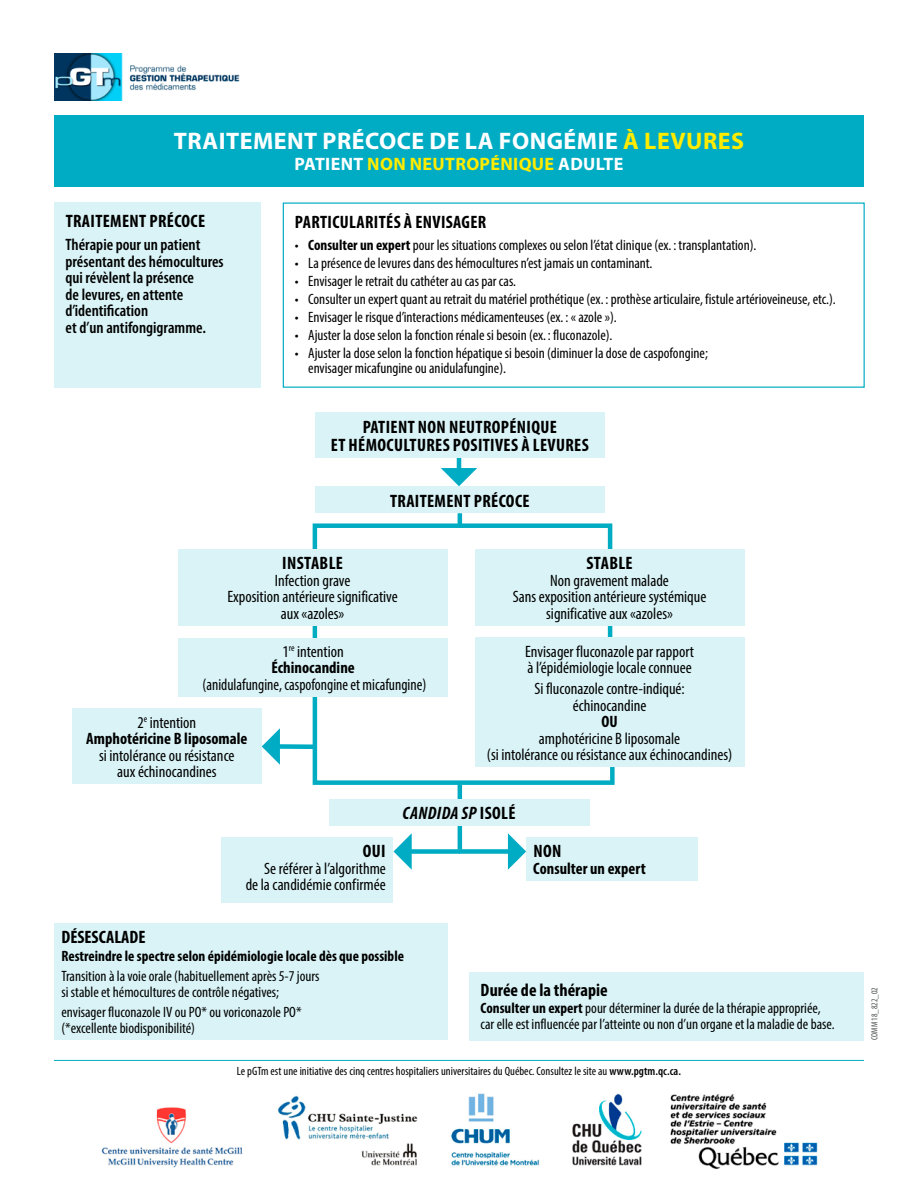
<style>
.page{position:relative;width:918px;height:1188px;background:#fff}
.page>*{position:absolute;margin:0;border:0;box-sizing:border-box;transform-origin:0 0}
.t1{font:700 24px "Myriad Pro";letter-spacing:.02em;color:#fff}
.t2{font:700 condensed 18px/18px "Myriad Pro";letter-spacing:.02em;color:#000;text-align:center}
.t3{font:700 18px "Myriad Pro";letter-spacing:.02em;color:#ffec00}
.t4{font:700 condensed 18px "Myriad Pro";color:#000}
.t5{font:italic 700 condensed 18px "Myriad Pro";letter-spacing:.02em;color:#000}
.t6{font:condensed 16.5px/16.5px "Myriad Pro";color:#000;text-align:center}
.t7{font:600 condensed 16.5px/16.5px "Myriad Pro";color:#000}
.t8{font:700 condensed 16.5px/16.5px "Myriad Pro";color:#000;text-align:center}
.t9{font:condensed 16.5px "Myriad Pro";color:#000;scale:.94 1}
.t10{font:condensed 15px/16.5px "Myriad Pro";color:#000}
.t11{font:700 condensed 15px "Myriad Pro";color:#000}
.t12{font:condensed 12px "Myriad Pro";letter-spacing:.005em;color:#000}
.t13{font:condensed 9px "Myriad Pro";color:#4d5350}
.s1{color:#ffec00}
.s2{color:#fff}
.s3{font-weight:700}
.s4{font-weight:400}
.s5{font-style:normal}
.s6{font-weight:600}
</style>
<div class="page">
<img style="left:101px;top:1093px;width:717px;height:77px">
<hr style="left:54px;top:1060px;width:810px;height:1px;background:#00acc3">
<div style="left:55px;top:202px;width:206px;height:186px;background:#d9f3f6"></div>
<div style="left:55px;top:923px;width:393px;height:117px;background:#d9f3f6"></div>
<div style="left:470px;top:972px;width:394px;height:68px;background:#d9f3f6"></div>
<div style="left:54px;top:115px;width:810px;height:72px;background:#00acc3"></div>
<svg style="left:310px;top:521px;width:307px;height:266px"></svg>
<div style="left:315px;top:486px;width:290px;height:27px;background:#d9f3f6"></div>
<div style="left:475px;top:549px;width:270px;height:76px;background:#d9f3f6"></div>
<div style="left:178px;top:549px;width:270px;height:76px;background:#d9f3f6"></div>
<div style="left:72px;top:709px;width:189px;height:75px;background:#d9f3f6"></div>
<svg style="left:262px;top:728px;width:53px;height:37px"></svg>
<div style="left:178px;top:638px;width:270px;height:59px;background:#d9f3f6"></div>
<div style="left:475px;top:638px;width:270px;height:129px;background:#d9f3f6"></div>
<img style="left:54px;top:54px;width:186px;height:47px">
<div style="left:221px;top:837px;width:172px;height:66px;background:#d9f3f6"></div>
<div style="left:527px;top:837px;width:171px;height:44px;background:#d9f3f6"></div>
<svg style="left:394px;top:833px;width:132px;height:37px"></svg>
<hr style="left:458px;top:824px;width:4px;height:26px;background:#00acc2">
<hr style="left:458px;top:784px;width:4px;height:25px;background:#00acc2">
<hr style="left:458px;top:513px;width:4px;height:15px;background:#00acc2">
<div style="left:329px;top:799px;width:260px;height:27px;background:#d9f3f6"></div>
<svg style="left:441px;top:457px;width:36px;height:29px"></svg>
<div style="left:315px;top:412px;width:290px;height:45px;background:#d9f3f6"></div>
<h1 class="t1" style="left:174px;top:126px;width:572px">TRAITEMENT PRÉCOCE DE LA FONGÉMIE <span class="s1">À LEVURES</span></h1>
<p class="t3" style="left:295px;top:152px;width:330px"><span class="s2">PATIENT</span> NON NEUTROPÉNIQUE <span class="s2">ADULTE</span></p>
<p class="t2" style="left:66px;top:211px;width:141px">TRAITEMENT PRÉCOCE</p>
<p class="t7" style="left:66px;top:237px;width:160px">Thérapie pour un patient présentant des hémocultures qui révèlent la présence<br>de levures, en attente d’identification<br>et d’un antifongigramme.</p>
<p class="t2" style="left:295px;top:213px;width:193px">PARTICULARITÉS À ENVISAGER</p>
<p class="t10" style="left:295px;top:236px;width:463px">• <span class="s3">Consulter un expert</span> pour les situations complexes ou selon l’état clinique (ex. : transplantation).</p>
<p class="t10" style="left:295px;top:254px;width:359px">• La présence de levures dans des hémocultures n’est jamais un contaminant.</p>
<p class="t10" style="left:295px;top:272px;width:223px">• Envisager le retrait du cathéter au cas par cas.</p>
<p class="t10" style="left:295px;top:290px;width:543px">• Consulter un expert quant au retrait du matériel prothétique (ex. : prothèse articulaire, fistule artérioveineuse, etc.).</p>
<p class="t10" style="left:295px;top:308px;width:324px">• Envisager le risque d’interactions médicamenteuses (ex. : « azole »).</p>
<p class="t10" style="left:295px;top:326px;width:319px">• Ajuster la dose selon la fonction rénale si besoin (ex. : fluconazole).</p>
<p class="t10" style="left:308px;top:345px;width:401px;line-height:15px;text-indent:-14px">• Ajuster la dose selon la fonction hépatique si besoin (diminuer la dose de caspofongine; envisager micafungine ou anidulafungine).</p>
<p class="t2" style="left:331px;top:417px;width:259px">PATIENT NON NEUTROPÉNIQUE<br>ET HÉMOCULTURES POSITIVES À LEVURES</p>
<p class="t2" style="left:390px;top:491px;width:141px">TRAITEMENT PRÉCOCE</p>
<p class="t2" style="left:282px;top:554px;width:62px">INSTABLE</p>
<p class="t6" style="left:227px;top:572px;width:172px">Infection grave<br>Exposition antérieure significative aux «azoles»</p>
<p class="t8" style="left:272px;top:643px;width:85px"><span class="s4">1</span><sup>re</sup> <span class="s4">intention<br></span>Échinocandine</p>
<p class="t9" style="left:203px;top:674px;width:240px">(anidulafungine, caspofongine et micafungine)</p>
<p class="t8" style="left:86px;top:714px;width:163px"><span class="s4">2</span><sup>e</sup> <span class="s4">intention<br></span>Amphotéricine B liposomale</p>
<p class="t6" style="left:99px;top:747px;width:137px">si intolérance ou résistance aux échinocandines</p>
<p class="t2" style="left:587px;top:554px;width:48px">STABLE</p>
<p class="t6" style="left:513px;top:572px;width:195px">Non gravement malade<br>Sans exposition antérieure systémique significative aux «azoles»</p>
<p class="t6" style="left:525px;top:643px;width:170px;text-align:left">Envisager fluconazole par rapport à l’épidémiologie locale connuee</p>
<p class="t6" style="left:534px;top:680px;width:152px">Si fluconazole contre-indiqué: échinocandine</p>
<p class="t8" style="left:602px;top:713px;width:18px">OU</p>
<p class="t6" style="left:487px;top:730px;width:247px">amphotéricine B liposomale<br>(si intolérance ou résistance aux échinocandines)</p>
<p class="t2" style="left:363px;top:842px;width:24px">OUI</p>
<p class="t6" style="left:246px;top:860px;width:142px;text-align:right">Se référer à l’algorithme<br>de la candidémie confirmée</p>
<p class="t5" style="left:403px;top:802px;width:114px">CANDIDA SP <span class="s5">ISOLÉ</span></p>
<p class="t2" style="left:533px;top:842px;width:29px">NON</p>
<p class="t8" style="left:533px;top:860px;width:114px">Consulter un expert</p>
<p class="t4" style="left:62px;top:926px;width:86px">DÉSESCALADE</p>
<p class="t11" style="left:62px;top:947px;width:344px">Restreindre le spectre selon épidémiologie locale dès que possible</p>
<p class="t10" style="left:62px;top:967px;width:259px">Transition à la voie orale (habituellement après 5-7 jours si stable et hémocultures de contrôle négatives;</p>
<p class="t10" style="left:62px;top:1003px;width:242px">envisager fluconazole IV ou PO* ou voriconazole PO* (*excellente biodisponibilité)</p>
<p class="t4" style="left:481px;top:979px;width:129px">Durée de la thérapie</p>
<p class="t10" style="left:481px;top:999px;width:356px"><span class="s3">Consulter un expert</span> pour déterminer la durée de la thérapie appropriée, car elle est influencée par l’atteinte ou non d’un organe et la maladie de base.</p>
<p class="t12" style="left:237px;top:1064px;width:446px">Le pGTm est une initiative des cinq centres hospitaliers universitaires du Québec. Consultez le site au <span class="s6">www.pgtm.qc.ca.</span></p>
<p class="t13" style="left:869px;top:1040px;width:54px;rotate:-90deg">COMM 18_822_02</p>
</div>
